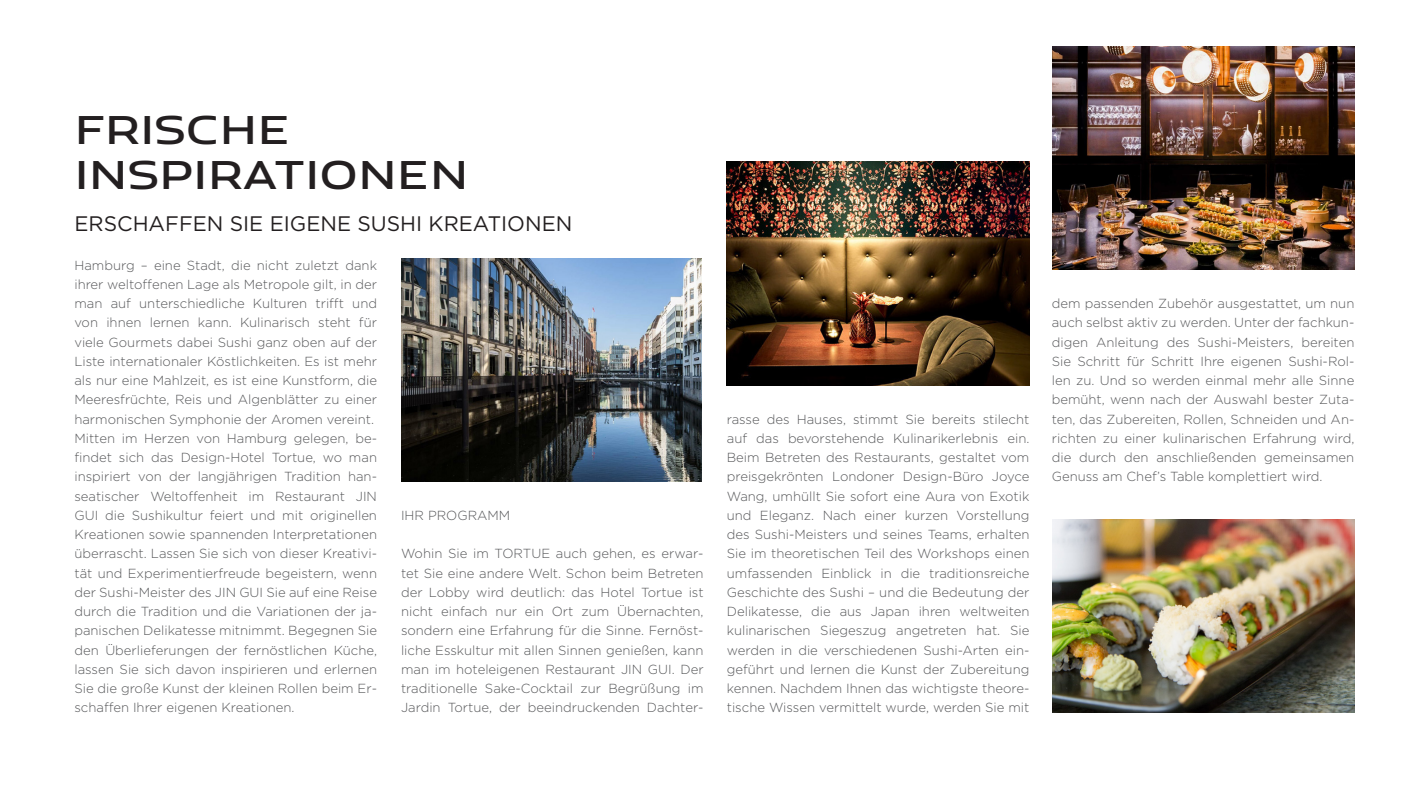
<style>
.page{position:relative;width:1404px;height:789px;background:#fff}
.page>*{position:absolute;margin:0;border:0;box-sizing:border-box;transform-origin:0 0}
.Headline{font:38.5px/45.5px "Jaguar Modern";color:#231f20}
.Subheadline{font:21px "Gotham";color:#231f20}
.Fließtext{font:300 13.12px/19.2px "Gotham";color:#57585a;text-align:justify}
</style>
<div class="page">
<img style="left:1052px;top:520px;width:302px;height:193px">
<img style="left:1052px;top:46px;width:302px;height:224px">
<img style="left:401px;top:258px;width:301px;height:223px">
<img style="left:727px;top:162px;width:302px;height:223px">
<p class="Headline" style="left:74px;top:105px;width:396px">FRISCHE<br>INSPIRATIONEN</p>
<p class="Subheadline" style="left:74px;top:210px;width:499px">ERSCHAFFEN SIE EIGENE SUSHI KREATIONEN</p>
<p class="Fließtext" style="left:74px;top:255px;width:304px">Hamburg – eine Stadt, die nicht zuletzt dank ihrer weltoffenen Lage als Metropole gilt, in der man auf unterschiedliche Kulturen trifft und von ihnen lernen kann. Kulinarisch steht für viele Gourmets dabei Sushi ganz oben auf der Liste internationaler Köstlichkeiten. Es ist mehr als nur eine Mahlzeit, es ist eine Kunstform, die Meeresfrüchte, Reis und Algenblätter zu einer harmonischen Symphonie der Aromen vereint.</p>
<p class="Fließtext" style="left:74px;top:428px;width:304px">Mitten im Herzen von Hamburg gelegen, be&shy;findet sich das Design-Hotel Tortue, wo man inspiriert von der langjährigen Tradition han&shy;seatischer Weltoffenheit im Restaurant JIN GUI die Sushikultur feiert und mit originellen Kreationen sowie spannenden Interpretationen überrascht. Lassen Sie sich von dieser Kreativi&shy;tät und Experimentierfreude begeistern, wenn der Sushi-Meister des JIN GUI Sie auf eine Reise durch die Tradition und die Variationen der ja&shy;panischen Delikatesse mitnimmt. Begegnen Sie den Überlieferungen der fernöstlichen Küche, lassen Sie sich davon inspirieren und erlernen Sie die große Kunst der kleinen Rollen beim Er&shy;schaffen Ihrer eigenen Kreationen.</p>
<p class="Fließtext" style="left:401px;top:505px;width:111px">IHR PROGRAMM</p>
<p class="Fließtext" style="left:401px;top:544px;width:304px">Wohin Sie im TORTUE auch gehen, es erwar&shy;tet Sie eine andere Welt. Schon beim Betreten der Lobby wird deutlich: das Hotel Tortue ist nicht einfach nur ein Ort zum Übernachten, sondern eine Erfahrung für die Sinne. Fernöst&shy;liche Esskultur mit allen Sinnen genießen, kann man im hoteleigenen Restaurant JIN GUI. Der traditionelle Sake-Cocktail zur Begrüßung im Jardin Tortue, der beeindruckenden Dachter-</p>
<p class="Fließtext" style="left:727px;top:409px;width:304px">rasse des Hauses, stimmt Sie bereits stilecht auf das bevorstehende Kulinarikerlebnis ein.<br>Beim Betreten des Restaurants, gestaltet vom preisgekrönten Londoner Design-Büro Joyce Wang, umhüllt Sie sofort eine Aura von Exotik und Eleganz. Nach einer kurzen Vorstellung des Sushi-Meisters und seines Teams, erhalten Sie im theoretischen Teil des Workshops einen umfassenden Einblick in die traditionsreiche Geschichte des Sushi – und die Bedeutung der Delikatesse, die aus Japan ihren weltweiten kulinarischen Siegeszug angetreten hat. Sie werden in die verschiedenen Sushi-Arten ein&shy;geführt und lernen die Kunst der Zubereitung kennen. Nachdem Ihnen das wichtigste theore&shy;tische Wissen vermittelt wurde, werden Sie mit</p>
<p class="Fließtext" style="left:1052px;top:293px;width:304px">dem passenden Zubehör ausgestattet, um nun auch selbst aktiv zu werden. Unter der fachkun&shy;digen Anleitung des Sushi-Meisters, bereiten Sie Schritt für Schritt Ihre eigenen Sushi-Rol&shy;len zu. Und so werden einmal mehr alle Sinne bemüht, wenn nach der Auswahl bester Zuta&shy;ten, das Zubereiten, Rollen, Schneiden und An&shy;richten zu einer kulinarischen Erfahrung wird, die durch den anschließenden gemeinsamen Genuss am Chef’s Table komplettiert wird.</p>
</div>
